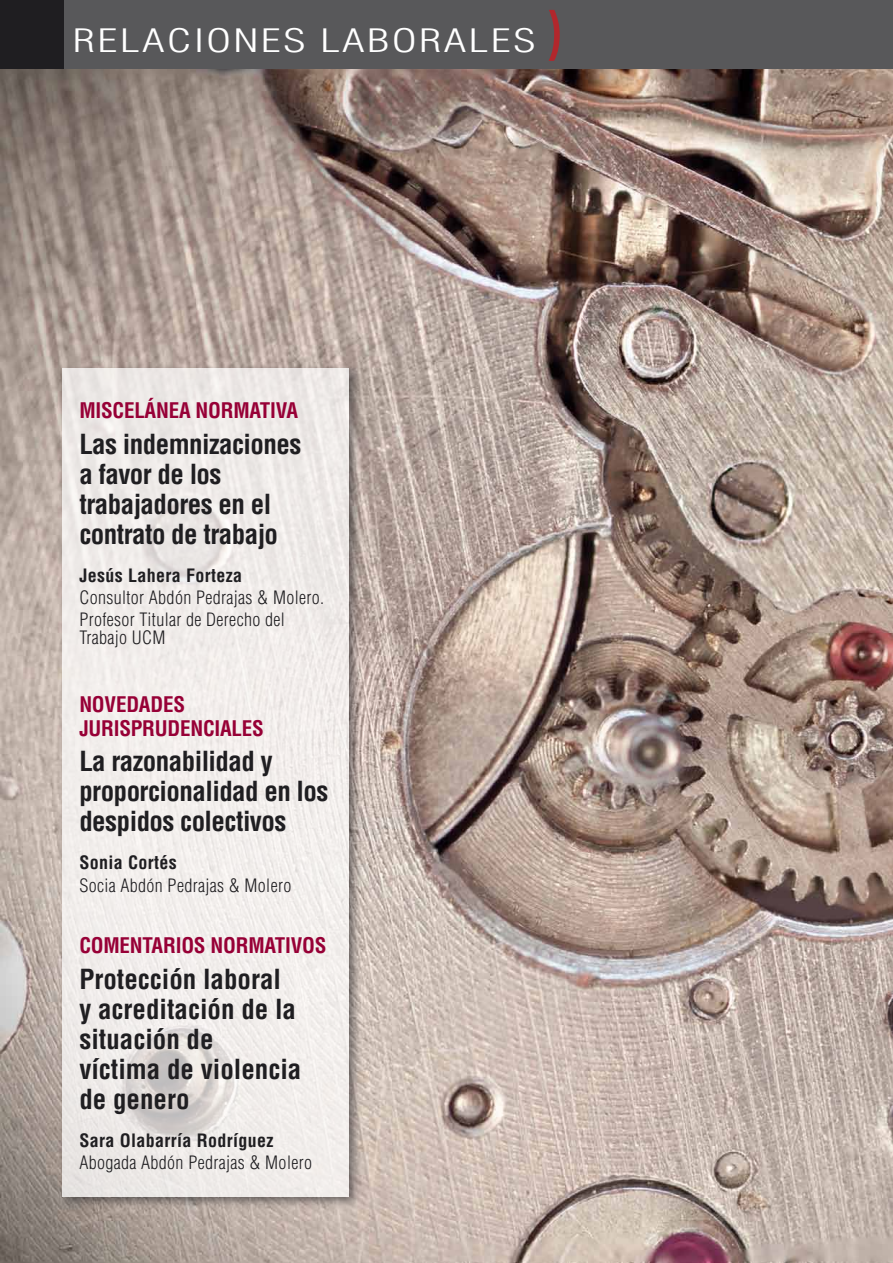
<style>
.page{position:relative;width:893px;height:1263px;background:#fff}
.page>*{position:absolute;margin:0;border:0;box-sizing:border-box;transform-origin:0 0}
.t1{font:300 condensed 31.5px "Helvetica";letter-spacing:.05em;color:#fff;scale:1.43 1}
.t2{font:700 condensed 27px/30px "Helvetica";letter-spacing:-.02em;color:#1f1e21}
.t3{font:700 condensed 27px/30px "Helvetica";color:#1f1e21}
.t4{font:700 condensed 21px/24px "Helvetica";letter-spacing:-.01em;color:#970036}
.t5{font:300 condensed 18px/22.2px "Helvetica";letter-spacing:.02em;color:#1f1e21}
.t6{font:700 condensed 18px "Helvetica";letter-spacing:.02em;color:#1f1e21}
.s1{font-weight:900;font-stretch:extra-condensed;font-size:63px;color:#b1272c}
</style>
<div class="page">
<img style="left:0;top:68px;width:893px;height:1195px">
<div style="left:60px;top:0;width:833px;height:68px;background:#58585a"></div>
<div style="left:0;top:0;width:64px;height:68px;background:#1f1e21"></div>
<div style="left:58px;top:363px;width:305px;height:847px;background:#1f1e21;opacity:.75"></div>
<div style="left:62px;top:368px;width:287px;height:828px;background:#f0ecea"></div>
<h1 class="t1" style="left:73px;top:21px;width:343px">RELACIONES LABORALES <span class="s1">)</span></h1>
<p class="t4" style="left:79px;top:398px;width:220px">MISCELÁNEA NORMATIVA</p>
<h2 class="t2" style="left:79px;top:429px;width:224px">Las indemnizaciones a favor de los trabajadores en el contrato de trabajo</h2>
<p class="t6" style="left:79px;top:564px;width:164px">Jesús Lahera Forteza</p>
<p class="t5" style="left:79px;top:586px;width:246px">Consultor Abdón Pedrajas &amp; Molero.<br>Profesor Titular de Derecho del</p>
<p class="t5" style="left:79px;top:626px;width:88px">Trabajo UCM</p>
<p class="t4" style="left:79px;top:692px;width:186px">NOVEDADES<br>JURISPRUDENCIALES</p>
<h2 class="t2" style="left:79px;top:746px;width:251px">La razonabilidad y proporcionalidad en los despidos colectivos</h2>
<p class="t6" style="left:79px;top:851px;width:99px">Sonia Cortés</p>
<p class="t5" style="left:79px;top:874px;width:214px">Socia Abdón Pedrajas &amp; Molero</p>
<p class="t4" style="left:79px;top:933px;width:249px">COMENTARIOS NORMATIVOS</p>
<h2 class="t3" style="left:79px;top:963px;width:223px">Protección laboral<br>y acreditación de la situación de víctima de violencia de genero</h2>
<p class="t6" style="left:79px;top:1129px;width:196px">Sara Olabarría Rodríguez</p>
<p class="t5" style="left:79px;top:1151px;width:234px">Abogada Abdón Pedrajas &amp; Molero</p>
</div>
